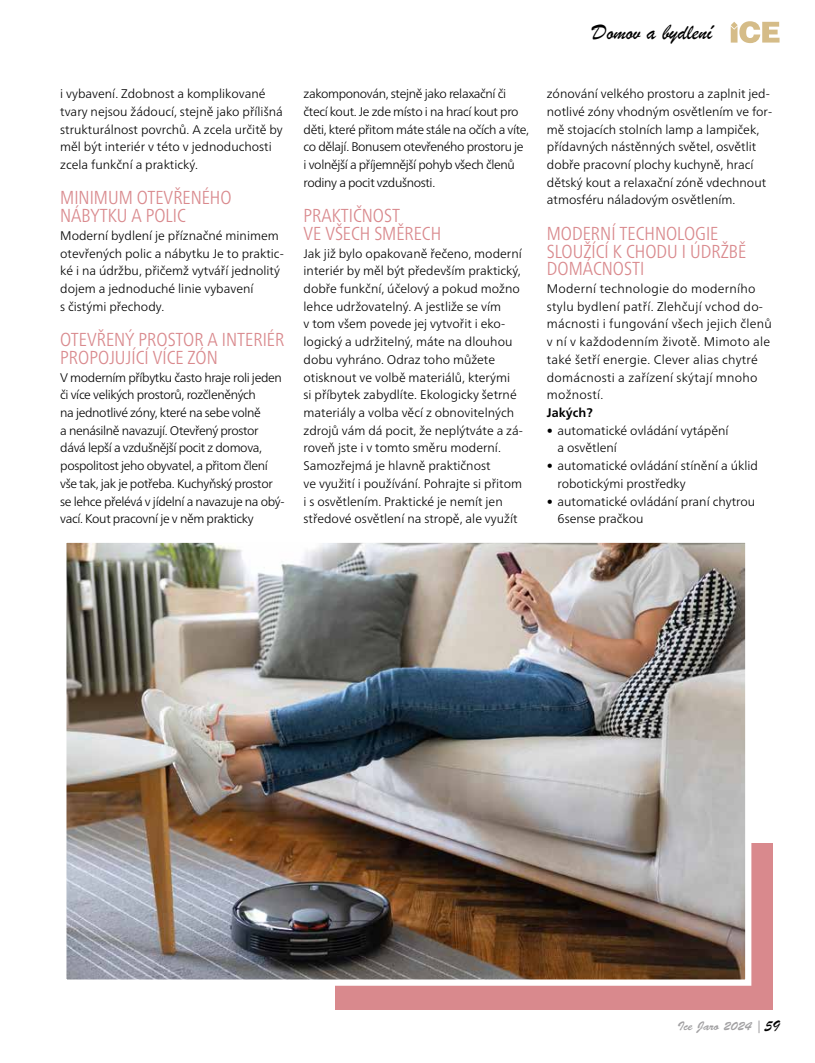
<style>
.page{position:relative;width:815px;height:1063px;background:#fff}
.page>*{position:absolute;margin:0;border:0;box-sizing:border-box;transform-origin:0 0}
.t1{font:22.5px "Brush Script";color:#000}
.t2{font:300 condensed 18.75px/17.8px "Frutiger Neue LTW1 G";color:#d9898d}
.t3{font:300 12.5px/17.8px "Frutiger Neue LTW1 G";color:#000}
.t4{font:300 12.5px/17.8px "Frutiger Neue LTW1 G";letter-spacing:-.03em;color:#000}
.t5{font:300 12.5px/17.8px "Frutiger Neue LTW1 G";letter-spacing:.02em;color:#000}
.t6{font:12.5px "Brush Script Std";color:#a2a1a3}
.t7{font:700 12.5px "Frutiger Neue LTW1 G";color:#000}
.s1{font-family:"Brush Script";font-size:16.25px;color:#000}
</style>
<div class="page">
<div style="left:335px;top:843px;width:437px;height:167px;background:#d9898d"></div>
<img style="left:67px;top:544px;width:677px;height:435px">
<div style="left:60px;top:537px;width:691px;height:449px;border:6px solid #fff"></div>
<svg style="left:731px;top:21px;width:49px;height:22px"></svg>
<p class="t3" style="left:60px;top:84px;width:224px">i vybavení. Zdobnost a komplikované tvary nejsou žádoucí, stejně jako přílišná strukturálnost povrchů. A zcela určitě by měl být interiér v této v jednoduchosti zcela funkční a praktický.</p>
<h2 class="t2" style="left:60px;top:188px;width:173px">MINIMUM OTEVŘENÉHO<br>NÁBYTKU A POLIC</h2>
<p class="t3" style="left:60px;top:226px;width:225px">Moderní bydlení je příznačné minimem otevřených polic a nábytku Je to praktic&shy;ké i na údržbu, přičemž vytváří jednolitý dojem a jednoduché linie vybavení<br>s čistými přechody.</p>
<h2 class="t2" style="left:60px;top:329px;width:226px">OTEVŘENÝ PROSTOR A INTERIÉR<br>PROPOJUJÍCÍ VÍCE ZÓN</h2>
<p class="t4" style="left:60px;top:367px;width:226px">V moderním příbytku často hraje roli jeden či více velikých prostorů, rozčleněných<br>na jednotlivé zóny, které na sebe volně<br>a nenásilně navazují. Otevřený prostor dává lepší a vzdušnější pocit z domova, pospolitost jeho obyvatel, a přitom člení vše tak, jak je potřeba. Kuchyňský prostor se lehce přelévá v jídelní a navazuje na obý&shy;vací. Kout pracovní je v něm prakticky</p>
<p class="t4" style="left:304px;top:84px;width:227px">zakomponován, stejně jako relaxační či čtecí kout. Je zde místo i na hrací kout pro děti, které přitom máte stále na očích a víte, co dělají. Bonusem otevřeného prostoru je i volnější a příjemnější pohyb všech členů rodiny a pocit vzdušnosti.</p>
<h2 class="t2" style="left:304px;top:205px;width:139px">PRAKTIČNOST<br>VE VŠECH SMĚRECH</h2>
<p class="t3" style="left:304px;top:243px;width:221px">Jak již bylo opakovaně řečeno, moderní interiér by měl být především praktický, dobře funkční, účelový a pokud možno lehce udržovatelný. A jestliže se vím<br>v tom všem povede jej vytvořit i eko&shy;logický a udržitelný, máte na dlouhou dobu vyhráno. Odraz toho můžete otisknout ve volbě materiálů, kterými<br>si příbytek zabydlíte. Ekologicky šetrné materiály a volba věcí z obnovitelných zdrojů vám dá pocit, že neplýtváte a zá&shy;roveň jste i v tomto směru moderní.<br>Samozřejmá je hlavně praktičnost<br>ve využití i používání. Pohrajte si přitom i s osvětlením. Praktické je nemít jen středové osvětlení na stropě, ale využít</p>
<h1 class="t1" style="left:592px;top:17px;width:121px">Domov a bydlení</h1>
<p class="t3" style="left:547px;top:84px;width:227px">zónování velkého prostoru a zaplnit jed&shy;notlivé zóny vhodným osvětlením ve for&shy;mě stojacích stolních lamp a lampiček, přídavných nástěnných světel, osvětlit dobře pracovní plochy kuchyně, hrací dětský kout a relaxační zóně vdechnout atmosféru náladovým osvětlením.</p>
<h2 class="t2" style="left:547px;top:223px;width:201px">MODERNÍ TECHNOLOGIE<br>SLOUŽÍCÍ K CHODU I ÚDRŽBĚ<br>DOMÁCNOSTI</h2>
<p class="t5" style="left:547px;top:279px;width:227px">Moderní technologie do moderního stylu bydlení patří. Zlehčují vchod do&shy;mácnosti i fungování všech jejich členů v ní v každodenním životě. Mimoto ale také šetří energie. Clever alias chytré domácnosti a zařízení skýtají mnoho možností.</p>
<p class="t7" style="left:547px;top:404px;width:47px">Jakých?</p>
<p class="t3" style="left:557px;top:421px;width:173px;text-indent:-11px">• automatické ovládání vytápění a osvětlení</p>
<p class="t3" style="left:557px;top:456px;width:202px;text-indent:-11px">• automatické ovládání stínění a úklid robotickými prostředky</p>
<p class="t3" style="left:557px;top:491px;width:199px;text-indent:-11px">• automatické ovládání praní chytrou<br>6sense pračkou</p>
<p class="t6" style="left:678px;top:1019px;width:103px">Ice Jaro 2024 | <span class="s1">59</span></p>
</div>
